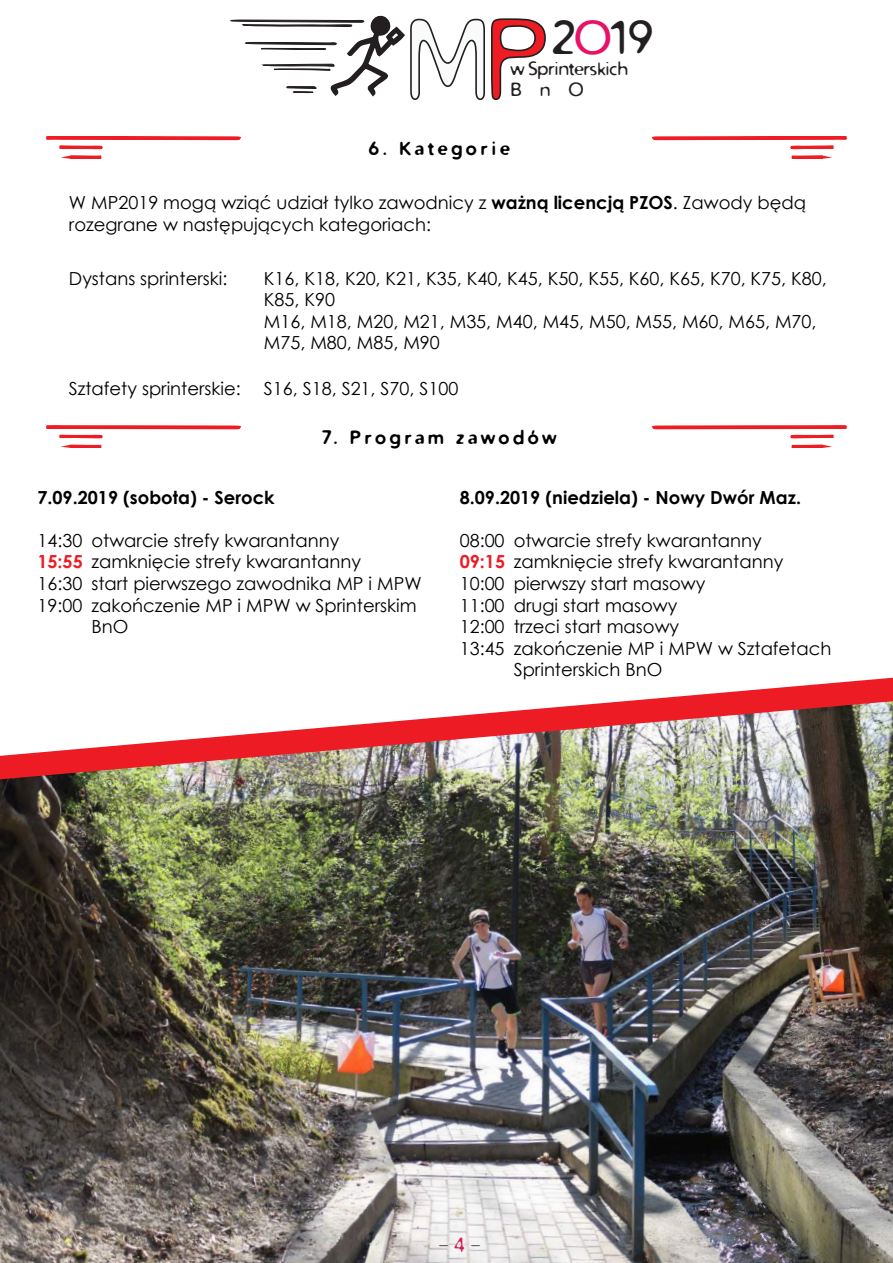
<style>
.page{position:relative;width:893px;height:1263px;background:#fff}
.page>*{position:absolute;margin:0;border:0;box-sizing:border-box;transform-origin:0 0}
.t1{font:46.2px "Distro";color:#231f20}
.t2{font:300 21px "Distro";color:#000}
.t3{font:18.6px/20.5px "Distro";color:#231f20}
.t4{font:18px/21.6px "Century Gothic";color:#000}
.t5{font:700 18px "Century Gothic";color:#000}
.t6{font:700 18px "Distro";letter-spacing:.24em;color:#000}
.s1{color:#e71267}
.s2{font-weight:700}
.s3{font-weight:700;color:#ed1c24}
.s4{color:#d51d53}
</style>
<div class="page">
<svg style="left:230px;top:15px;width:316px;height:85px"></svg>
<img style="left:0;top:779px;width:893px;height:484px">
<img style="left:0;top:678px;width:893px;height:101px">
<svg style="left:46px;top:136px;width:195px;height:23px"></svg>
<svg style="left:652px;top:136px;width:195px;height:23px"></svg>
<svg style="left:46px;top:425px;width:195px;height:23px"></svg>
<svg style="left:652px;top:425px;width:195px;height:23px"></svg>
<h1 class="t1" style="left:551px;top:9px;width:103px">2<span class="s1">O</span>19</h1>
<p class="t3" style="left:511px;top:58px;width:119px">w Sprinterskich<br>BnO</p>
<p class="t6" style="left:369px;top:136px;width:142px">6. Kategorie</p>
<p class="t4" style="left:69px;top:192px;width:739px">W MP2019 mogą wziąć udział tylko zawodnicy z <span class="s2">ważną licencją PZOS</span>. Zawody będą rozegrane w następujących kategoriach:</p>
<p class="t4" style="left:69px;top:267px;width:160px">Dystans sprinterski:</p>
<p class="t4" style="left:264px;top:267px;width:564px">K16, K18, K20, K21, K35, K40, K45, K50, K55, K60, K65, K70, K75, K80, K85, K90<br>M16, M18, M20, M21, M35, M40, M45, M50, M55, M60, M65, M70, M75, M80, M85, M90</p>
<p class="t4" style="left:69px;top:377px;width:173px">Sztafety sprinterskie:</p>
<p class="t4" style="left:264px;top:377px;width:196px">S16, S18, S21, S70, S100</p>
<p class="t6" style="left:322px;top:426px;width:235px">7. Program zawodów</p>
<p class="t5" style="left:37px;top:483px;width:239px">7.09.2019 (sobota) - Serock</p>
<p class="t4" style="left:37px;top:529px;width:303px">14:30 otwarcie strefy kwarantanny</p>
<p class="t4" style="left:37px;top:551px;width:325px"><span class="s3">15:55</span> zamknięcie strefy kwarantanny</p>
<p class="t4" style="left:37px;top:572px;width:386px">16:30 start pierwszego zawodnika MP i MPW</p>
<p class="t4" style="left:37px;top:594px;width:381px">19:00 zakończenie MP i MPW w Sprinterskim</p>
<p class="t4" style="left:91px;top:616px;width:38px">BnO</p>
<p class="t5" style="left:460px;top:483px;width:343px">8.09.2019 (niedziela) - Nowy Dwór Maz.</p>
<p class="t4" style="left:460px;top:529px;width:303px">08:00 otwarcie strefy kwarantanny</p>
<p class="t4" style="left:460px;top:551px;width:325px"><span class="s3">09:15</span> zamknięcie strefy kwarantanny</p>
<p class="t4" style="left:460px;top:572px;width:247px">10:00 pierwszy start masowy</p>
<p class="t4" style="left:460px;top:594px;width:219px">11:00 drugi start masowy</p>
<p class="t4" style="left:460px;top:616px;width:221px">12:00 trzeci start masowy</p>
<p class="t4" style="left:460px;top:637px;width:373px">13:45 zakończenie MP i MPW w Sztafetach</p>
<p class="t4" style="left:514px;top:659px;width:150px">Sprinterskich BnO</p>
<p class="t2" style="left:438px;top:1232px;width:45px">- <span class="s4">4</span> -</p>
</div>
